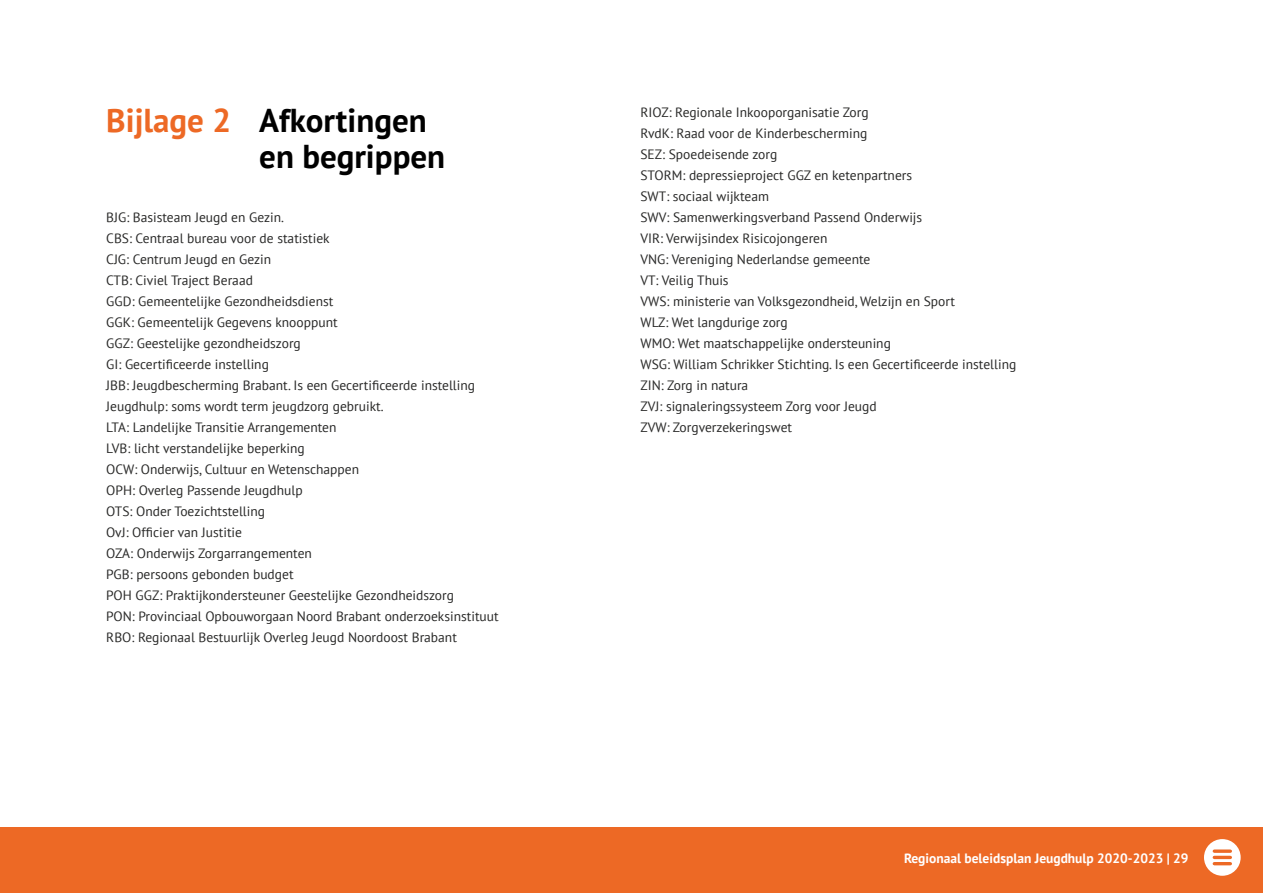
<style>
.page{position:relative;width:1263px;height:893px;background:#fff}
.page>*{position:absolute;margin:0;border:0;box-sizing:border-box;transform-origin:0 0}
.t1{font:700 33px/36px "PT Sans";color:#000}
.t2{font:13.5px/21px "PT Sans";color:#282827}
.t3{font:700 13.5px "PT Sans";color:#fff}
.s1{color:#ed6925}
</style>
<div class="page">
<div style="left:0;top:827px;width:1263px;height:66px;background:#ed6925"></div>
<svg style="left:1204px;top:839px;width:37px;height:37px"></svg>
<svg style="left:1214px;top:849px;width:16px;height:4px"></svg>
<hr style="left:1214px;top:856px;width:16px;height:3px;background:#ed6925">
<hr style="left:1214px;top:862px;width:16px;height:3px;background:#ed6925">
<h1 class="t1" style="left:259px;top:102px;width:187px;text-indent:-153px"><span class="s1">Bijlage 2</span> Afkortingen en begrippen</h1>
<p class="t2" style="left:106px;top:206px;width:394px">BJG: Basisteam Jeugd en Gezin.<br>CBS: Centraal bureau voor de statistiek<br>CJG: Centrum Jeugd en Gezin<br>CTB: Civiel Traject Beraad<br>GGD: Gemeentelijke Gezondheidsdienst<br>GGK: Gemeentelijk Gegevens knooppunt<br>GGZ: Geestelijke gezondheidszorg<br>GI: Gecertificeerde instelling<br>JBB: Jeugdbescherming Brabant. Is een Gecertificeerde instelling Jeugdhulp: soms wordt term jeugdzorg gebruikt.<br>LTA: Landelijke Transitie Arrangementen<br>LVB: licht verstandelijke beperking<br>OCW: Onderwijs, Cultuur en Wetenschappen<br>OPH: Overleg Passende Jeugdhulp<br>OTS: Onder Toezichtstelling<br>OvJ: Officier van Justitie<br>OZA: Onderwijs Zorgarrangementen<br>PGB: persoons gebonden budget<br>POH GGZ: Praktijkondersteuner Geestelijke Gezondheidszorg<br>PON: Provinciaal Opbouworgaan Noord Brabant onderzoeksinstituut RBO: Regionaal Bestuurlijk Overleg Jeugd Noordoost Brabant</p>
<p class="t2" style="left:640px;top:102px;width:377px">RIOZ: Regionale Inkooporganisatie Zorg<br>RvdK: Raad voor de Kinderbescherming<br>SEZ: Spoedeisende zorg<br>STORM: depressieproject GGZ en ketenpartners<br>SWT: sociaal wijkteam<br>SWV: Samenwerkingsverband Passend Onderwijs<br>VIR: Verwijsindex Risicojongeren<br>VNG: Vereniging Nederlandse gemeente<br>VT: Veilig Thuis<br>VWS: ministerie van Volksgezondheid, Welzijn en Sport<br>WLZ: Wet langdurige zorg<br>WMO: Wet maatschappelijke ondersteuning<br>WSG: William Schrikker Stichting. Is een Gecertificeerde instelling ZIN: Zorg in natura<br>ZVJ: signaleringssysteem Zorg voor Jeugd<br>ZVW: Zorgverzekeringswet</p>
<p class="t3" style="left:904px;top:849px;width:286px">Regionaal beleidsplan Jeugdhulp 2020-2023 | 29</p>
</div>
